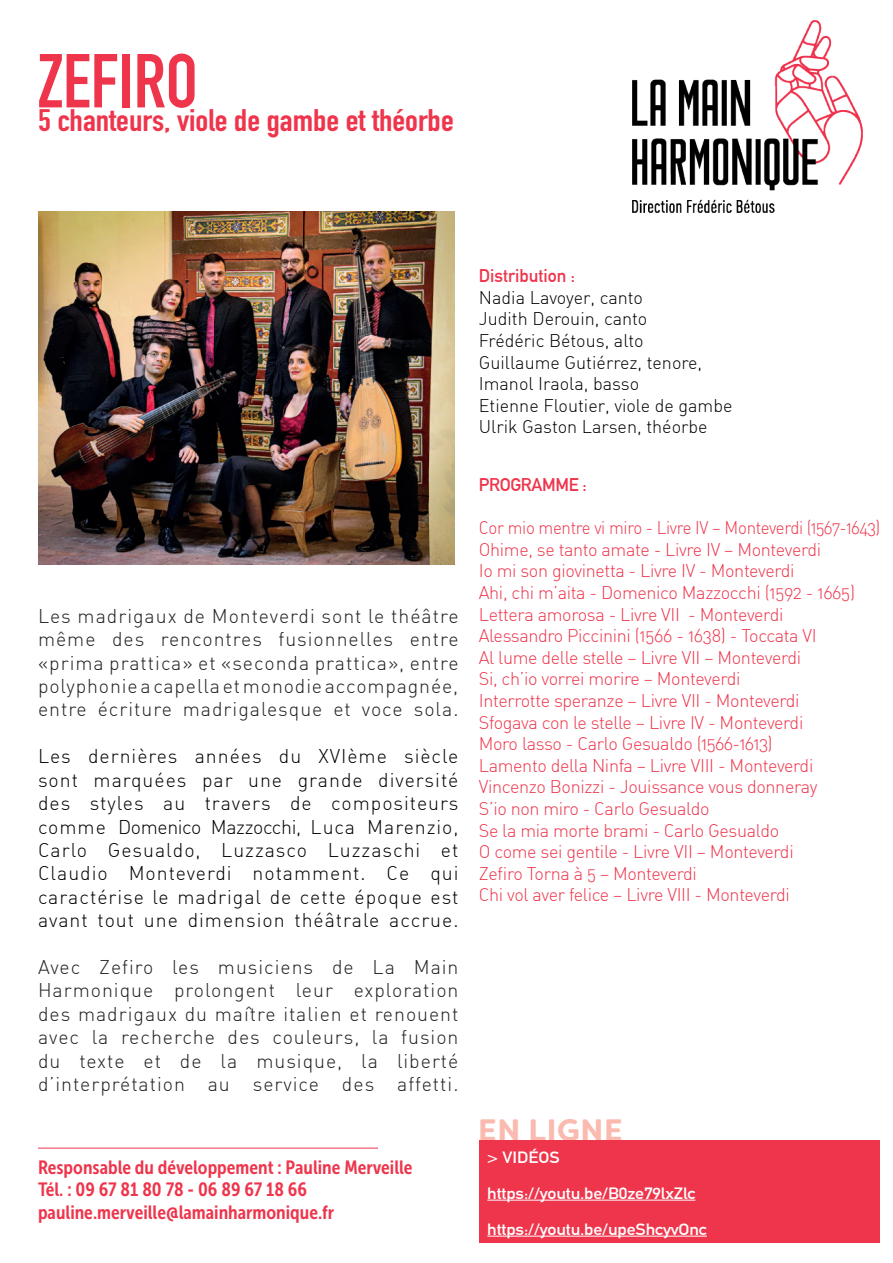
<style>
.page{position:relative;width:893px;height:1263px;background:#fff}
.page>*{position:absolute;margin:0;border:0;box-sizing:border-box;transform-origin:0 0}
.t1{font:700 75px "DIN Condensed";color:#ee354c}
.t2{font:700 31.05px "Filson Soft";letter-spacing:.02em;color:#fabaaf}
.t3{font:700 30.75px "DIN Condensed";color:#ee354c;scale:1.12 1}
.t4{font:19.5px/23.4px "DIN Light Alternate";letter-spacing:.05em;color:#231f20;text-align:justify}
.t5{font:19.5px/23.4px "DIN Light Alternate";letter-spacing:.05em;color:#000;text-align:justify}
.t6{font:19.05px/22.5px "Museo Sans Cond 700";color:#ee354c}
.t7{font:18px/21.6px "DIN Light Alternate";letter-spacing:-.02em;color:#ee354c;scale:.94 1}
.t8{font:18px/21.6px "DIN Light Alternate";color:#000}
.t9{font:700 18px "DIN Alternate";color:#ee354c}
.t10{font:700 18px "DIN Alternate";letter-spacing:-.02em;color:#ee354c}
.t11{font:700 16.05px "DIN Alternate";letter-spacing:-.01em;color:#fff;scale:1.12 1}
</style>
<div class="page">
<div style="left:479px;top:1140px;width:401px;height:103px;background:#ee354c"></div>
<hr style="left:487px;top:1200px;width:208px;height:1px;background:#fff">
<hr style="left:487px;top:1236px;width:220px;height:1px;background:#fff">
<hr style="left:38px;top:1148px;width:340px;height:1px;background:#ee354c">
<img style="left:38px;top:211px;width:416px;height:354px">
<img style="left:632px;top:20px;width:231px;height:193px">
<h1 class="t1" style="left:38px;top:31px;width:161px">ZEFIRO</h1>
<h3 class="t3" style="left:38px;top:100px;width:373px">5 chanteurs, viole de gambe et théorbe</h3>
<p class="t4" style="left:38px;top:604px;width:422px">Les madrigaux de Monteverdi sont le théâtre même des rencontres fusionnelles entre «prima prattica» et «seconda prattica», entre polyphonie a capella et monodie accompagnée, entre écriture madrigalesque et voce sola.</p>
<p class="t5" style="left:38px;top:744px;width:422px">Les dernières années du XVIème siècle sont marquées par une grande diversité des styles au travers de compositeurs comme Domenico Mazzocchi, Luca Marenzio, Carlo Gesualdo, Luzzasco Luzzaschi et Claudio Monteverdi notamment. Ce qui caractérise le madrigal de cette époque est avant tout une dimension théâtrale accrue.</p>
<p class="t4" style="left:38px;top:955px;width:422px">Avec Zefiro les musiciens de La Main Harmonique prolongent leur exploration des madrigaux du maître italien et renouent avec la recherche des couleurs, la fusion du texte et de la musique, la liberté d’interprétation au service des affetti.</p>
<p class="t6" style="left:38px;top:1156px;width:376px">Responsable du développement : Pauline Merveille<br>Tél. : 09 67 81 80 78 - 06 89 67 18 66 pauline.merveille@lamainharmonique.fr</p>
<p class="t9" style="left:479px;top:262px;width:98px">Distribution :</p>
<p class="t8" style="left:479px;top:286px;width:255px">Nadia Lavoyer, canto<br>Judith Derouin, canto<br>Frédéric Bétous, alto<br>Guillaume Gutiérrez, tenore,<br>Imanol Iraola, basso<br>Etienne Floutier, viole de gambe<br>Ulrik Gaston Larsen, théorbe</p>
<p class="t10" style="left:479px;top:471px;width:109px">PROGRAMME :</p>
<p class="t7" style="left:479px;top:517px;width:429px">Cor mio mentre vi miro - Livre IV – Monteverdi (1567-1643)<br>Ohime, se tanto amate - Livre IV – Monteverdi<br>Io mi son giovinetta - Livre IV - Monteverdi<br>Ahi, chi m’aita - Domenico Mazzocchi (1592 - 1665)<br>Lettera amorosa - Livre VII - Monteverdi<br>Alessandro Piccinini (1566 - 1638) - Toccata VI<br>Al lume delle stelle – Livre VII – Monteverdi<br>Si, ch’io vorrei morire – Monteverdi<br>Interrotte speranze – Livre VII - Monteverdi<br>Sfogava con le stelle – Livre IV - Monteverdi<br>Moro lasso - Carlo Gesualdo (1566-1613)<br>Lamento della Ninfa – Livre VIII - Monteverdi Vincenzo Bonizzi - Jouissance vous donneray<br>S’io non miro - Carlo Gesualdo<br>Se la mia morte brami - Carlo Gesualdo<br>O come sei gentile - Livre VII – Monteverdi<br>Zefiro Torna à 5 – Monteverdi<br>Chi vol aver felice – Livre VIII - Monteverdi</p>
<h2 class="t2" style="left:478px;top:1110px;width:146px">EN LIGNE</h2>
<p class="t11" style="left:487px;top:1145px;width:66px">&gt; VIDÉOS</p>
<p class="t11" style="left:487px;top:1181px;width:187px">https://youtu.be/B0ze79lxZlc</p>
<p class="t11" style="left:487px;top:1217px;width:198px">https://youtu.be/upeShcyvOnc</p>
</div>
